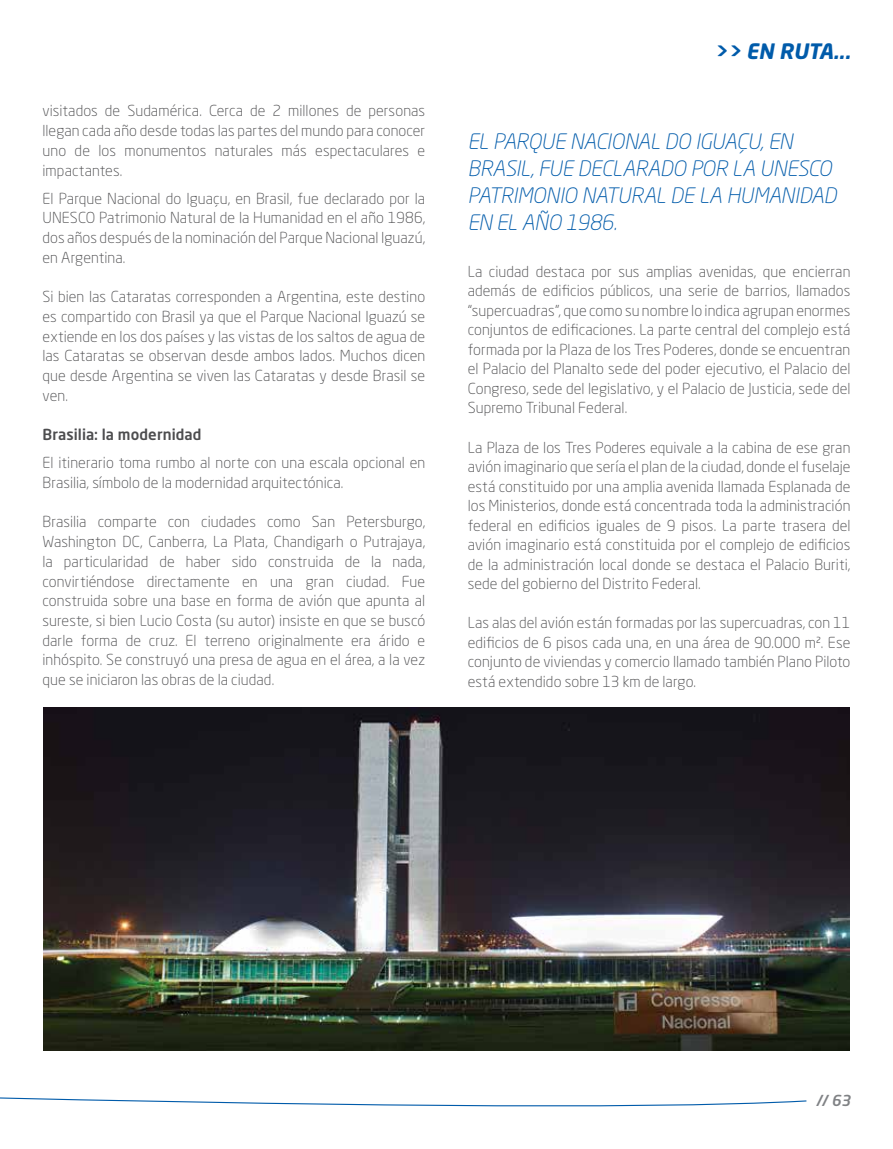
<style>
.page{position:relative;width:893px;height:1149px;background:#fff}
.page>*{position:absolute;margin:0;border:0;box-sizing:border-box;transform-origin:0 0}
.t1{font:italic 300 21px/27px "Neo Sans Std";letter-spacing:-.015em;color:#005baa}
.t2{font:italic 700 21px "Neo Sans Std";color:#005baa}
.t3{font:300 15px/19.6px "Neo Sans Std";letter-spacing:.005em;color:#4d4d4f;text-align:justify}
.t4{font:500 15px "Neo Sans Std";color:#4d4d4f}
.t5{font:italic 500 15px "Neo Sans Std";color:#808285}
</style>
<div class="page">
<svg style="left:0;top:1097px;width:807px;height:10px"></svg>
<img style="left:43px;top:707px;width:807px;height:342px">
<p class="t3" style="left:43px;top:101px;width:384px">visitados de Sudamérica. Cerca de 2 millones de personas llegan cada año desde todas las partes del mundo para conocer uno de los monumentos naturales más espectaculares e impactantes.</p>
<p class="t3" style="left:43px;top:188px;width:384px">El Parque Nacional do Iguaçu, en Brasil, fue declarado por la UNESCO Patrimonio Natural de la Humanidad en el año 1986, dos años después de la nominación del Parque Nacional Iguazú, en Argentina.</p>
<p class="t3" style="left:43px;top:287px;width:384px">Si bien las Cataratas corresponden a Argentina, este destino es compartido con Brasil ya que el Parque Nacional Iguazú se extiende en los dos países y las vistas de los saltos de agua de las Cataratas se observan desde ambos lados. Muchos dicen que desde Argentina se viven las Cataratas y desde Brasil se ven.</p>
<p class="t4" style="left:43px;top:425px;width:161px">Brasilia: la modernidad</p>
<p class="t3" style="left:43px;top:453px;width:384px">El itinerario toma rumbo al norte con una escala opcional en<br>Brasilia, símbolo de la modernidad arquitectónica.</p>
<p class="t3" style="left:43px;top:512px;width:384px">Brasilia comparte con ciudades como San Petersburgo, Washington DC, Canberra, La Plata, Chandigarh o Putrajaya, la particularidad de haber sido construida de la nada, convirtiéndose directamente en una gran ciudad. Fue construida sobre una base en forma de avión que apunta al sureste, si bien Lucio Costa (su autor) insiste en que se buscó darle forma de cruz. El terreno originalmente era árido e inhóspito. Se construyó una presa de agua en el área, a la vez que se iniciaron las obras de la ciudad.</p>
<h1 class="t2" style="left:714px;top:37px;width:138px">&gt;&gt; EN RUTA...</h1>
<h1 class="t1" style="left:468px;top:128px;width:370px">EL PARQUE NACIONAL DO IGUAÇU, EN<br>BRASIL , FUE DECLARADO POR LA UNESCO<br>PATRIMONIO NATURAL DE L A HUMANIDAD<br>EN EL AÑO 1986.</h1>
<p class="t3" style="left:468px;top:261px;width:384px">La ciudad destaca por sus amplias avenidas, que encierran además de edificios públicos, una serie de barrios, llamados “supercuadras”, que como su nombre lo indica agrupan enormes conjuntos de edificaciones. La parte central del complejo está formada por la Plaza de los Tres Poderes, donde se encuentran el Palacio del Planalto sede del poder ejecutivo, el Palacio del Congreso, sede del legislativo, y el Palacio de Justicia, sede del Supremo Tribunal Federal.</p>
<p class="t3" style="left:468px;top:437px;width:384px">La Plaza de los Tres Poderes equivale a la cabina de ese gran avión imaginario que sería el plan de la ciudad, donde el fuselaje está constituido por una amplia avenida llamada Esplanada de los Ministerios, donde está concentrada toda la administración federal en edificios iguales de 9 pisos. La parte trasera del avión imaginario está constituida por el complejo de edificios de la administración local donde se destaca el Palacio Buriti, sede del gobierno del Distrito Federal.</p>
<p class="t3" style="left:468px;top:612px;width:384px">Las alas del avión están formadas por las supercuadras, con 11 edificios de 6 pisos cada una, en una área de 90.000 m². Ese conjunto de viviendas y comercio llamado también Plano Piloto está extendido sobre 13 km de largo.</p>
<p class="t5" style="left:816px;top:1090px;width:36px">// 63</p>
</div>
